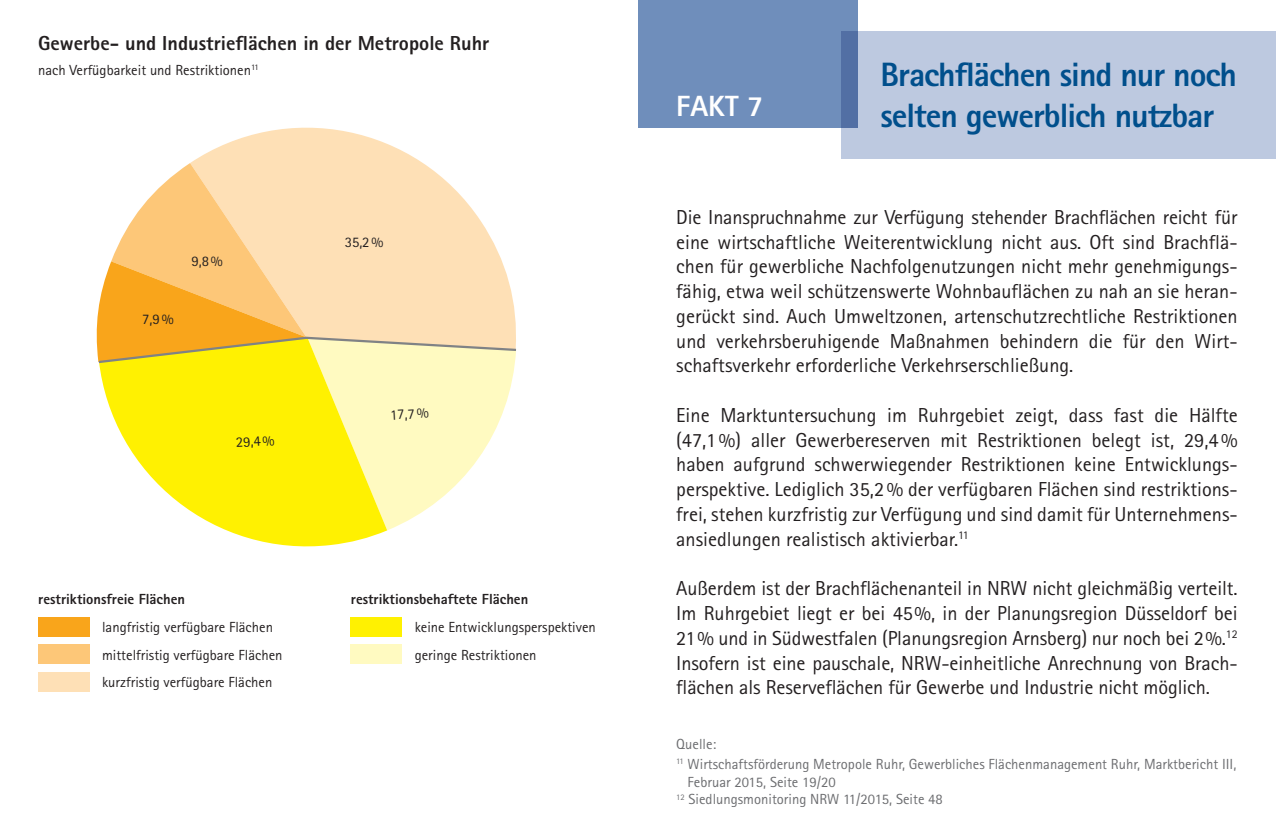
<style>
.page{position:relative;width:1276px;height:830px;background:#fff}
.page>*{position:absolute;margin:0;border:0;box-sizing:border-box;transform-origin:0 0}
.t1{font:800 33.75px/40.5px "Rotis Sans Serif Pro";letter-spacing:-.03em;color:#004f8c}
.t2{font:800 29.25px "Rotis Sans Serif Pro";color:#fff}
.t3{font:20.25px/24.8px "Rotis Sans Serif Pro";color:#231f20;text-align:justify}
.t4{font:800 20.25px "Rotis Sans Serif Pro";color:#231f20}
.t5{font:14.62px/27.2px "Rotis Sans Serif Pro";color:#231f20}
.t6{font:14.62px/20.7px "Rotis Sans Serif Pro";color:#6c6d70}
.t7{font:800 14.62px "Rotis Sans Serif Pro";color:#231f20}
</style>
<div class="page">
<div style="left:841px;top:31px;width:435px;height:127px;background:#bdc9e0"></div>
<div style="left:638px;top:0;width:219px;height:128px;background:#6f8ebb"></div>
<div style="left:38px;top:617px;width:51px;height:19px;background:#f9a51b"></div>
<div style="left:351px;top:617px;width:51px;height:19px;background:#fff101"></div>
<div style="left:351px;top:644px;width:51px;height:19px;background:#fffac1"></div>
<div style="left:38px;top:644px;width:51px;height:19px;background:#fdc778"></div>
<div style="left:38px;top:671px;width:51px;height:19px;background:#fee0b6"></div>
<svg style="left:226px;top:530px;width:161px;height:17px;fill:#fff101"></svg>
<svg style="left:190px;top:127px;width:233px;height:36px;fill:#fee0b6"></svg>
<svg style="left:96px;top:163px;width:420px;height:367px"></svg>
<p class="t4" style="left:38px;top:31px;width:453px">Gewerbe- und Industrieflächen in der Metropole Ruhr</p>
<p class="t5" style="left:38px;top:57px;width:222px">nach Verfügbarkeit und Restriktionen<sup>11</sup></p>
<p class="t5" style="left:191px;top:247px;width:33px">9,8%</p>
<p class="t5" style="left:142px;top:306px;width:33px">7,9%</p>
<p class="t5" style="left:235px;top:428px;width:40px;rotate:-3deg">29,4%</p>
<p class="t5" style="left:345px;top:228px;width:40px">35,2%</p>
<p class="t5" style="left:389px;top:401px;width:40px;rotate:-3deg">17,7%</p>
<p class="t7" style="left:38px;top:589px;width:148px">restriktionsfreie Flächen</p>
<p class="t7" style="left:351px;top:589px;width:179px">restriktionsbehaftete Flächen</p>
<p class="t5" style="left:102px;top:613px;width:182px">langfristig verfügbare Flächen mittelfristig verfügbare Flächen kurzfristig verfügbare Flächen</p>
<p class="t5" style="left:415px;top:613px;width:183px">keine Entwicklungsperspektiven geringe Restriktionen</p>
<h2 class="t2" style="left:676px;top:87px;width:89px">FAKT 7</h2>
<h1 class="t1" style="left:880px;top:54px;width:358px">Brachflächen sind nur noch selten gewerblich nutzbar</h1>
<p class="t3" style="left:676px;top:204px;width:563px">Die Inanspruchnahme zur Verfügung stehender Brachflächen reicht für eine wirtschaftliche Weiterentwicklung nicht aus. Oft sind Brachflä&shy;chen für gewerbliche Nachfolgenutzungen nicht mehr genehmigungs&shy;fähig, etwa weil schützenswerte Wohnbauflächen zu nah an sie heran&shy;gerückt sind. Auch Umweltzonen, artenschutzrechtliche Restriktionen und verkehrsberuhigende Maßnahmen behindern die für den Wirt&shy;schaftsverkehr erforderliche Verkehrserschließung.</p>
<p class="t3" style="left:676px;top:402px;width:563px">Eine Marktuntersuchung im Ruhrgebiet zeigt, dass fast die Hälfte (47,1%) aller Gewerbereserven mit Restriktionen belegt ist, 29,4% haben aufgrund schwerwiegender Restriktionen keine Entwicklungs&shy;perspektive. Lediglich 35,2% der verfügbaren Flächen sind restriktions&shy;frei, stehen kurzfristig zur Verfügung und sind damit für Unternehmens&shy;ansiedlungen realistisch aktivierbar.<sup>11</sup></p>
<p class="t3" style="left:676px;top:576px;width:563px">Außerdem ist der Brachflächenanteil in NRW nicht gleichmäßig verteilt.<br>Im Ruhrgebiet liegt er bei 45%, in der Planungsregion Düsseldorf bei 21% und in Südwestfalen (Planungsregion Arnsberg) nur noch bei 2%.<sup>12<br></sup>Insofern ist eine pauschale, NRW-einheitliche Anrechnung von Brach&shy;flächen als Reserveflächen für Gewerbe und Industrie nicht möglich.</p>
<p class="t6" style="left:676px;top:733px;width:561px">Quelle:<br><sup>11</sup> Wirtschaftsförderung Metropole Ruhr, Gewerbliches Flächenmanagement Ruhr, Marktbericht III,</p>
<p class="t6" style="left:676px;top:772px;width:268px;line-height:17.6px;text-indent:11px">Februar 2015, Seite 19/20<br><sup>12</sup> Siedlungsmonitoring NRW 11/2015, Seite 48</p>
</div>
